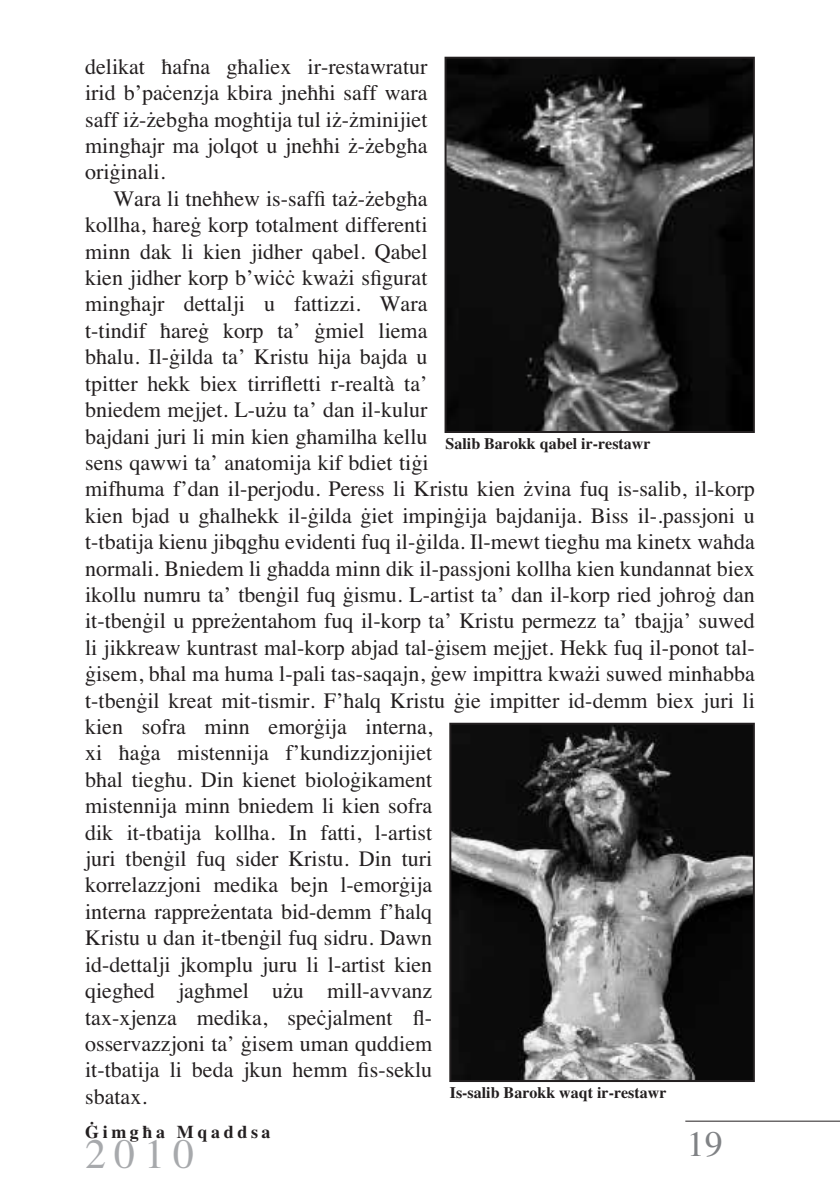
<style>
.page{position:relative;width:840px;height:1191px;background:#fff}
.page>*{position:absolute;margin:0;border:0;box-sizing:border-box;transform-origin:0 0}
.t1{font:42px "M Times Plain";color:#a7a9ac}
.t2{font:36px "M Times Plain";color:#808285}
.t3{font:22px/26.4px "M Times Plain";color:#231f20;text-align:justify}
.t4{font:700 18px "M Times";letter-spacing:.2em;color:#231f20}
.t5{font:700 16px "M Times";color:#231f20}
</style>
<div class="page">
<hr style="left:685px;top:1120px;width:154px;height:1px;background:#231f20">
<img style="left:447px;top:60px;width:304px;height:370px">
<div style="left:444px;top:57px;width:310px;height:376px;border:2px solid #231f20"></div>
<img style="left:452px;top:725px;width:299px;height:354px">
<div style="left:449px;top:722px;width:305px;height:360px;border:2px solid #231f20"></div>
<p class="t3" style="left:85px;top:53px;width:344px">delikat ˙afna g˙aliex ir-restawratur irid b’paçenzja kbira jne˙˙i saff wara saff iΩ-Ωebg˙a mog˙tija tul iΩ-Ωminijiet ming˙ajr ma jolqot u jne˙˙i Ω-Ωebg˙a ori©inali.</p>
<p class="t3" style="left:85px;top:185px;width:670px;text-align:left;text-indent:28px">Wara li tne˙˙ew is-saffi taΩ-Ωebg˙a<br>kollha, ˙are© korp totalment differenti<br>minn dak li kien jidher qabel. Qabel<br>kien jidher korp b’wiçç kwaΩi sfigurat<br>ming˙ajr dettalji u fattizzi. Wara<br>t-tindif ˙are© korp ta’ ©miel liema<br>b˙alu. Il-©ilda ta’ Kristu hija bajda u<br>tpitter hekk biex tirrifletti r-realtà ta’<br>bniedem mejjet. L-uΩu ta’ dan il-kulur<br>bajdani juri li min kien g˙amilha kellu<br>sens qawwi ta’ anatomija kif bdiet ti©i<br>mifhuma f’dan il-perjodu. Peress li Kristu kien Ωvina fuq is-salib, il-korp kien bjad u g˙alhekk il-©ilda ©iet impin©ija bajdanija. Biss il-.passjoni u t-tbatija kienu jibqg˙u evidenti fuq il-©ilda. Il-mewt tieg˙u ma kinetx wa˙da normali. Bniedem li g˙adda minn dik il-passjoni kollha kien kundannat biex ikollu numru ta’ tben©il fuq ©ismu. L-artist ta’ dan il-korp ried jo˙ro© dan it-tben©il u ppreΩentahom fuq il-korp ta’ Kristu permezz ta’ tbajja’ suwed li jikkreaw kuntrast mal-korp abjad tal-©isem mejjet. Hekk fuq il-ponot tal-©isem, b˙al ma huma l-pali tas-saqajn, ©ew impittra kwaΩi suwed min˙abba t-tben©il kreat mit-tismir. F’˙alq Kristu ©ie impitter id-demm biex juri li kien sofra minn emor©ija interna,<br>xi ˙a©a mistennija f’kundizzjonijiet<br>b˙al tieg˙u. Din kienet biolo©ikament<br>mistennija minn bniedem li kien sofra<br>dik it-tbatija kollha. In fatti, l-artist<br>juri tben©il fuq sider Kristu. Din turi<br>korrelazzjoni medika bejn l-emor©ija<br>interna rappreΩentata bid-demm f’˙alq<br>Kristu u dan it-tben©il fuq sidru. Dawn<br>id-dettalji jkomplu juru li l-artist kien<br>qieg˙ed jag˙mel uΩu mill-avvanz<br>tax-xjenza medika, speçjalment fl-<br>osservazzjoni ta’ ©isem uman quddiem<br>it-tbatija li beda jkun hemm fis-seklu<br>sbatax.</p>
<p class="t5" style="left:445px;top:434px;width:206px">Salib Barokk qabel ir-restawr</p>
<p class="t5" style="left:449px;top:1083px;width:218px">Is-salib Barokk waqt ir-restawr</p>
<p class="t4" style="left:85px;top:1121px;width:187px">Ìimg˙a Mqaddsa</p>
<h1 class="t1" style="left:85px;top:1129px;width:111px">2010</h1>
<h2 class="t2" style="left:686px;top:1122px;width:37px">19</h2>
</div>
